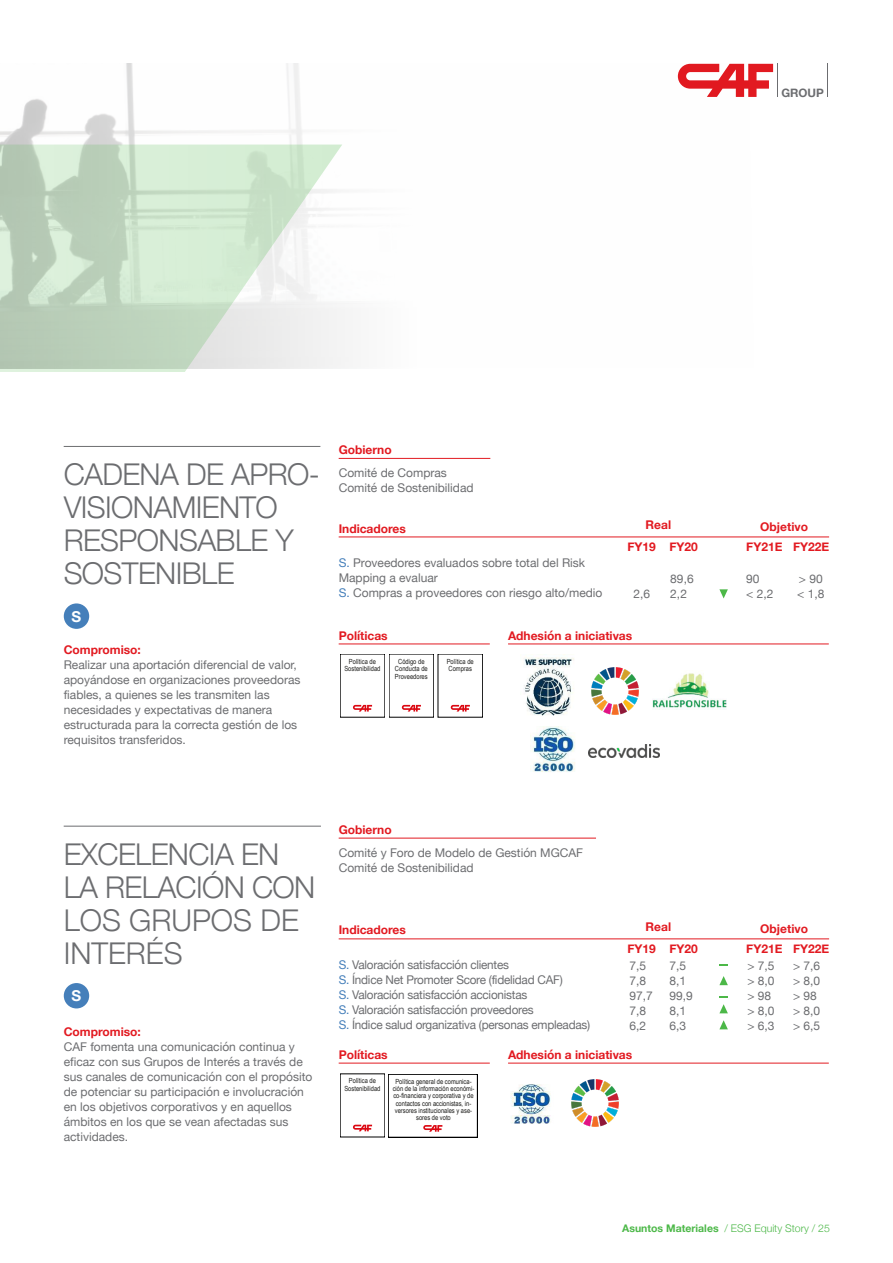
<style>
.page{position:relative;width:893px;height:1263px;background:#fff}
.page>*{position:absolute;margin:0;border:0;box-sizing:border-box;transform-origin:0 0}
.ESTILO_2{font:300 30px/33px "Helvetica Neue";letter-spacing:-.02em;color:#6c6d70}
.Titulo_1_-_HELVETICA{font:700 15px "Helvetica Neue";color:#fff}
.texto_columnas{font:12px/15px "Helvetica Neue";color:#6c6d70}
.texto_columnas-2{font:12px "Helvetica Neue";letter-spacing:-.02em;color:#6c6d70}
.TITULOS_4{font:700 12px "Helvetica Neue";color:#e21a21}
.texto_columnas-3{font:700 12px "Helvetica Neue";color:#e21a21}
.t1{font:700 11.55px "Helvetica Neue";color:#6c6d70}
.paginación{font:300 10.5px "Helvetica Neue";color:#4cb848}
.t2{font:7.05px/7.5px "Arial Narrow";color:#1d1d1b;text-align:center}
.s1{color:#457fba}
.s2{font-weight:700}
</style>
<div class="page">
<hr style="left:64px;top:446px;width:256px;height:1px;background:#6c6d70">
<hr style="left:64px;top:826px;width:257px;height:1px;background:#6c6d70">
<hr style="left:339px;top:644px;width:151px;height:1px;background:#e21a21">
<hr style="left:339px;top:1063px;width:151px;height:1px;background:#e21a21">
<hr style="left:508px;top:644px;width:321px;height:1px;background:#e21a21">
<hr style="left:508px;top:1063px;width:321px;height:1px;background:#e21a21">
<hr style="left:339px;top:458px;width:151px;height:1px;background:#e21a21">
<hr style="left:339px;top:838px;width:257px;height:1px;background:#e21a21">
<hr style="left:339px;top:537px;width:490px;height:1px;background:#e21a21">
<hr style="left:339px;top:939px;width:490px;height:1px;background:#e21a21">
<svg style="left:719px;top:589px;width:9px;height:9px"></svg>
<svg style="left:719px;top:976px;width:9px;height:9px"></svg>
<svg style="left:719px;top:1004px;width:9px;height:9px"></svg>
<svg style="left:719px;top:1020px;width:9px;height:9px"></svg>
<img style="left:524px;top:657px;width:50px;height:59px">
<img style="left:530px;top:727px;width:45px;height:45px">
<img style="left:653px;top:673px;width:73px;height:36px">
<img style="left:510px;top:1084px;width:41px;height:39px">
<svg style="left:719px;top:964px;width:9px;height:2px"></svg>
<img style="left:0;top:64px;width:754px;height:304px">
<svg style="left:0;top:145px;width:342px;height:227px;background:#cfe0ce"></svg>
<div style="left:64px;top:983px;width:25px;height:25px;background:#457fba;border-radius:50%"></div>
<div style="left:64px;top:603px;width:25px;height:26px;background:#457fba;border-radius:50%"></div>
<img style="left:591px;top:667px;width:48px;height:48px">
<img style="left:571px;top:1079px;width:48px;height:48px">
<img style="left:589px;top:744px;width:71px;height:13px">
<svg style="left:353px;top:705px;width:19px;height:6px"></svg>
<svg style="left:353px;top:1125px;width:19px;height:6px"></svg>
<div style="left:388px;top:1074px;width:89px;height:63px;border:1px solid #000"></div>
<svg style="left:423px;top:1125px;width:19px;height:7px"></svg>
<svg style="left:402px;top:705px;width:19px;height:6px"></svg>
<div style="left:438px;top:654px;width:45px;height:63px;border:1px solid #000"></div>
<svg style="left:451px;top:705px;width:19px;height:6px"></svg>
<p class="t1" style="left:781px;top:84px;width:44px">GROUP</p>
<p class="ESTILO_2" style="left:64px;top:456px;width:258px">CADENA DE APRO-<br>VISIONAMIENTO<br>RESPONSABLE Y<br>SOSTENIBLE</p>
<p class="Titulo_1_-_HELVETICA" style="left:71px;top:605px;width:11px">S</p>
<p class="texto_columnas-3" style="left:64px;top:641px;width:79px">Compromiso:</p>
<p class="texto_columnas" style="left:64px;top:658px;width:238px">Realizar una aportación diferencial de valor, apoyándose en organizaciones proveedoras fiables, a quienes se les transmiten las necesidades y expectativas de manera estructurada para la correcta gestión de los requisitos transferidos.</p>
<p class="TITULOS_4" style="left:339px;top:440px;width:55px">Gobierno</p>
<p class="texto_columnas" style="left:339px;top:466px;width:110px">Comité de Compras</p>
<p class="texto_columnas" style="left:339px;top:481px;width:136px">Comité de Sostenibilidad</p>
<p class="TITULOS_4" style="left:339px;top:519px;width:69px">Indicadores</p>
<p class="texto_columnas" style="left:339px;top:556px;width:248px"><span class="s1">S.</span> Proveedores evaluados sobre total del Risk<br>Mapping a evaluar</p>
<p class="texto_columnas" style="left:339px;top:586px;width:265px"><span class="s1">S.</span> Compras a proveedores con riesgo alto/medio</p>
<p class="texto_columnas-3" style="left:646px;top:516px;width:27px">Real</p>
<p class="texto_columnas-3" style="left:627px;top:537px;width:30px">FY19</p>
<p class="texto_columnas" style="left:633px;top:587px;width:18px">2,6</p>
<p class="texto_columnas-3" style="left:669px;top:537px;width:30px">FY20</p>
<p class="texto_columnas" style="left:670px;top:572px;width:25px">89,6</p>
<p class="texto_columnas" style="left:670px;top:587px;width:18px">2,2</p>
<p class="TITULOS_4" style="left:339px;top:626px;width:51px">Políticas</p>
<p class="t2" style="left:344px;top:657px;width:37px">Política de<br>Sostenibilidad</p>
<p class="t2" style="left:395px;top:657px;width:34px">Código de<br>Conducta de<br>Proveedores</p>
<p class="t2" style="left:447px;top:657px;width:28px;text-align:left">Política de<br>Compras</p>
<p class="TITULOS_4" style="left:508px;top:626px;width:126px">Adhesión a iniciativas</p>
<p class="ESTILO_2" style="left:64px;top:835px;width:253px">EXCELENCIA EN<br>LA RELACIÓN CON<br>LOS GRUPOS DE<br>INTERÉS</p>
<p class="Titulo_1_-_HELVETICA" style="left:71px;top:984px;width:11px">S</p>
<p class="texto_columnas-3" style="left:64px;top:1022px;width:79px">Compromiso:</p>
<p class="texto_columnas" style="left:64px;top:1039px;width:250px">CAF fomenta una comunicación continua y eficaz con sus Grupos de Interés a través de sus canales de comunicación con el propósito de potenciar su participación e involucración en los objetivos corporativos y en aquellos ámbitos en los que se vean afectadas sus actividades.</p>
<p class="TITULOS_4" style="left:339px;top:820px;width:55px">Gobierno</p>
<p class="texto_columnas" style="left:339px;top:846px;width:246px">Comité y Foro de Modelo de Gestión MGCAF</p>
<p class="texto_columnas" style="left:339px;top:861px;width:136px">Comité de Sostenibilidad</p>
<p class="TITULOS_4" style="left:339px;top:921px;width:69px">Indicadores</p>
<p class="texto_columnas-2" style="left:339px;top:956px;width:172px"><span class="s1">S.</span> Valoración satisfacción clientes</p>
<p class="texto_columnas-2" style="left:339px;top:971px;width:226px"><span class="s1">S.</span> Índice Net Promoter Score (fidelidad CAF)</p>
<p class="texto_columnas-2" style="left:339px;top:986px;width:190px"><span class="s1">S.</span> Valoración satisfacción accionistas</p>
<p class="texto_columnas-2" style="left:339px;top:1001px;width:196px"><span class="s1">S.</span> Valoración satisfacción proveedores</p>
<p class="texto_columnas-2" style="left:339px;top:1016px;width:253px"><span class="s1">S.</span> Índice salud organizativa (personas empleadas)</p>
<p class="texto_columnas-3" style="left:646px;top:917px;width:27px">Real</p>
<p class="texto_columnas-3" style="left:627px;top:939px;width:30px">FY19</p>
<p class="texto_columnas" style="left:629px;top:959px;width:18px">7,5</p>
<p class="texto_columnas" style="left:629px;top:974px;width:18px">7,8</p>
<p class="texto_columnas" style="left:629px;top:989px;width:25px">97,7</p>
<p class="texto_columnas" style="left:629px;top:1004px;width:18px">7,8</p>
<p class="texto_columnas" style="left:629px;top:1019px;width:18px">6,2</p>
<p class="texto_columnas-3" style="left:669px;top:939px;width:30px">FY20</p>
<p class="texto_columnas" style="left:669px;top:959px;width:18px">7,5</p>
<p class="texto_columnas" style="left:669px;top:974px;width:18px">8,1</p>
<p class="texto_columnas" style="left:669px;top:989px;width:25px">99,9</p>
<p class="texto_columnas" style="left:669px;top:1004px;width:18px">8,1</p>
<p class="texto_columnas" style="left:669px;top:1019px;width:18px">6,3</p>
<p class="TITULOS_4" style="left:339px;top:1045px;width:51px">Políticas</p>
<p class="t2" style="left:344px;top:1077px;width:37px">Política de<br>Sostenibilidad</p>
<p class="t2" style="left:393px;top:1077px;width:83px">Política general de comunica&shy;ción de la información económi&shy;co-financiera y corporativa y de contactos con accionistas, in&shy;versores institucionales y ase&shy;sores de voto</p>
<p class="TITULOS_4" style="left:508px;top:1045px;width:126px">Adhesión a iniciativas</p>
<p class="texto_columnas-3" style="left:760px;top:517px;width:49px">Objetivo</p>
<p class="texto_columnas-3" style="left:746px;top:537px;width:38px">FY21E</p>
<p class="texto_columnas" style="left:746px;top:572px;width:15px">90</p>
<p class="texto_columnas" style="left:746px;top:587px;width:29px">&lt; 2,2</p>
<p class="texto_columnas-3" style="left:793px;top:537px;width:38px">FY22E</p>
<p class="texto_columnas" style="left:799px;top:572px;width:25px">&gt; 90</p>
<p class="texto_columnas" style="left:797px;top:587px;width:29px">&lt; 1,8</p>
<p class="texto_columnas-3" style="left:760px;top:919px;width:49px">Objetivo</p>
<p class="texto_columnas-3" style="left:746px;top:939px;width:38px">FY21E</p>
<p class="texto_columnas" style="left:747px;top:959px;width:29px">&gt; 7,5</p>
<p class="texto_columnas" style="left:747px;top:974px;width:29px">&gt; 8,0</p>
<p class="texto_columnas" style="left:747px;top:989px;width:25px">&gt; 98</p>
<p class="texto_columnas" style="left:747px;top:1004px;width:29px">&gt; 8,0</p>
<p class="texto_columnas" style="left:747px;top:1019px;width:29px">&gt; 6,3</p>
<p class="texto_columnas-3" style="left:793px;top:939px;width:38px">FY22E</p>
<p class="texto_columnas" style="left:793px;top:959px;width:29px">&gt; 7,6</p>
<p class="texto_columnas" style="left:793px;top:974px;width:29px">&gt; 8,0</p>
<p class="texto_columnas" style="left:793px;top:989px;width:25px">&gt; 98</p>
<p class="texto_columnas" style="left:793px;top:1004px;width:29px">&gt; 8,0</p>
<p class="texto_columnas" style="left:793px;top:1019px;width:29px">&gt; 6,5</p>
<p class="paginación" style="left:622px;top:1219px;width:209px"><span class="s2">Asuntos Materiales</span> / ESG Equity Story / 25</p>
</div>
